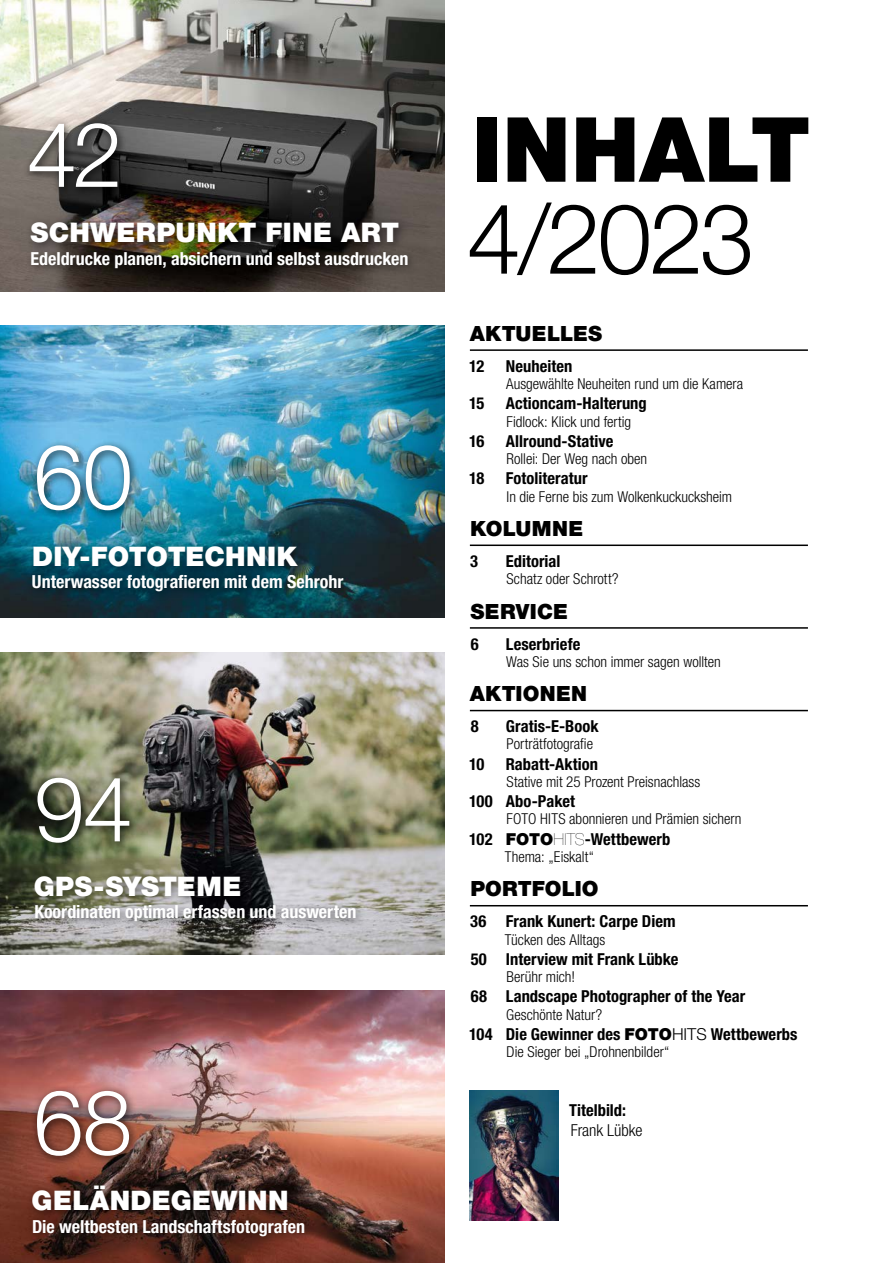
<style>
.page{position:relative;width:893px;height:1263px;background:#fff}
.page>*{position:absolute;margin:0;border:0;box-sizing:border-box;transform-origin:0 0}
.t1{font:97.5px "Helvetica Neue LT 45 Lt";color:#000}
.t2{font:90px "Helvetica Neue LT 45 Lt";letter-spacing:-.015em;color:#fff}
.t3{font:90px "Helvetica Neue LT 95 Blk";color:#000}
.t4{font:27px "Helvetica Neue LT 95 Blk";letter-spacing:.01em;color:#fff}
.t5{font:21px "Helvetica Neue LT 95 Blk";letter-spacing:.01em;color:#000}
.t6{font:18px "Helvetica Neue LT 77 Bd Cn";color:#fff}
.t7{font:16.5px "Helvetica Neue LT 77 Bd Cn";letter-spacing:.005em;color:#000}
.t8{font:16.5px "Helvetica Neue LT 47 Lt Cn";letter-spacing:-.005em;color:#000}
.t9{font:15px "Helvetica Neue LT 47 Lt Cn";color:#000}
.s1{font-family:"Helvetica Neue LT 95 Blk"}
.s2{font-family:"Helvetica Neue LT 25 Ult Lt"}
.s3{font-family:"Helvetica Neue LT 45 Lt"}
</style>
<div class="page">
<hr style="left:470px;top:349px;width:338px;height:2px;background:#000">
<hr style="left:470px;top:544px;width:338px;height:2px;background:#000">
<hr style="left:470px;top:627px;width:338px;height:2px;background:#000">
<hr style="left:470px;top:710px;width:338px;height:1px;background:#000">
<hr style="left:470px;top:905px;width:338px;height:1px;background:#000">
<img style="left:0;top:0;width:444px;height:292px">
<img style="left:0;top:652px;width:444px;height:303px">
<img style="left:470px;top:1091px;width:88px;height:130px">
<img style="left:0;top:990px;width:444px;height:273px">
<div style="left:31px;top:771px;width:109px;height:82px;background:#000;opacity:.75"></div>
<div style="left:29px;top:870px;width:337px;height:62px;background:#000;opacity:.5"></div>
<div style="left:31px;top:1084px;width:109px;height:82px;background:#000;opacity:.75"></div>
<div style="left:26px;top:1179px;width:289px;height:67px;background:#000;opacity:.5"></div>
<img style="left:0;top:326px;width:444px;height:291px">
<div style="left:31px;top:439px;width:109px;height:82px;background:#000;opacity:.75"></div>
<div style="left:26px;top:540px;width:327px;height:62px;background:#000;opacity:.5"></div>
<div style="left:24px;top:117px;width:104px;height:80px;background:#000;opacity:.75"></div>
<div style="left:25px;top:217px;width:393px;height:61px;background:#000;opacity:.5"></div>
<h2 class="t2" style="left:27px;top:100px;width:97px">42</h2>
<h3 class="t4" style="left:31px;top:217px;width:370px">SCHWERPUNKT FINE ART</h3>
<p class="t6" style="left:30px;top:248px;width:379px">Edeldrucke planen, absichern und selbst ausdrucken</p>
<h2 class="t2" style="left:33px;top:422px;width:101px">60</h2>
<h3 class="t4" style="left:32px;top:540px;width:267px">DIY-FOTOTECHNIK</h3>
<p class="t6" style="left:32px;top:571px;width:313px">Unterwasser fotografieren mit dem Sehrohr</p>
<h2 class="t2" style="left:34px;top:754px;width:100px">94</h2>
<h3 class="t4" style="left:34px;top:870px;width:209px">GPS-SYSTEME</h3>
<p class="t6" style="left:34px;top:901px;width:324px">Koordinaten optimal erfassen und auswerten</p>
<h2 class="t2" style="left:33px;top:1067px;width:100px">68</h2>
<h3 class="t4" style="left:32px;top:1184px;width:258px">GELÄNDEGEWINN</h3>
<p class="t6" style="left:32px;top:1215px;width:275px">Die weltbesten Landschaftsfotografen</p>
<h2 class="t3" style="left:472px;top:95px;width:340px">INHALT</h2>
<h1 class="t1" style="left:467px;top:179px;width:289px">4/2023</h1>
<h3 class="t5" style="left:470px;top:321px;width:134px">AKTUELLES</h3>
<p class="t7" style="left:469px;top:356px;width:17px">12</p>
<p class="t7" style="left:506px;top:356px;width:68px">Neuheiten</p>
<p class="t9" style="left:506px;top:375px;width:239px">Ausgewählte Neuheiten rund um die Kamera</p>
<p class="t7" style="left:469px;top:393px;width:17px">15</p>
<p class="t7" style="left:506px;top:393px;width:142px">Actioncam-Halterung</p>
<p class="t9" style="left:507px;top:412px;width:126px">Fidlock: Klick und fertig</p>
<p class="t7" style="left:469px;top:431px;width:17px">16</p>
<p class="t7" style="left:506px;top:431px;width:109px">Allround-Stative</p>
<p class="t9" style="left:507px;top:450px;width:142px">Rollei: Der Weg nach oben</p>
<p class="t7" style="left:469px;top:468px;width:17px">18</p>
<p class="t7" style="left:506px;top:468px;width:83px">Fotoliteratur</p>
<p class="t9" style="left:506px;top:487px;width:227px">In die Ferne bis zum Wolkenkuckucksheim</p>
<h3 class="t5" style="left:470px;top:516px;width:114px">KOLUMNE</h3>
<p class="t7" style="left:470px;top:551px;width:9px">3</p>
<p class="t7" style="left:506px;top:551px;width:56px">Editorial</p>
<p class="t9" style="left:506px;top:570px;width:113px">Schatz oder Schrott?</p>
<h3 class="t5" style="left:470px;top:598px;width:99px">SERVICE</h3>
<p class="t7" style="left:471px;top:634px;width:9px">6</p>
<p class="t7" style="left:506px;top:634px;width:76px">Leserbriefe</p>
<p class="t9" style="left:506px;top:653px;width:216px">Was Sie uns schon immer sagen wollten</p>
<h3 class="t5" style="left:470px;top:681px;width:119px">AKTIONEN</h3>
<p class="t7" style="left:471px;top:716px;width:9px">8</p>
<p class="t7" style="left:506px;top:716px;width:94px">Gratis-E-Book</p>
<p class="t9" style="left:507px;top:735px;width:88px">Porträtfotografie</p>
<p class="t7" style="left:469px;top:754px;width:17px">10</p>
<p class="t7" style="left:506px;top:754px;width:94px">Rabatt-Aktion</p>
<p class="t9" style="left:506px;top:773px;width:195px">Stative mit 25 Prozent Preisnachlass</p>
<p class="t7" style="left:469px;top:791px;width:107px">100 Abo-Paket</p>
<p class="t9" style="left:507px;top:810px;width:236px">FOTO HITS abonnieren und Prämien sichern</p>
<p class="t7" style="left:469px;top:829px;width:203px">102 <span class="s1">FOTO</span><span class="s2">HITS</span>-Wettbewerb</p>
<p class="t9" style="left:505px;top:848px;width:91px">Thema: „Eiskalt“</p>
<h3 class="t5" style="left:470px;top:876px;width:130px">PORTFOLIO</h3>
<p class="t7" style="left:470px;top:911px;width:207px">36 Frank Kunert: Carpe Diem</p>
<p class="t9" style="left:505px;top:930px;width:102px">Tücken des Alltags</p>
<p class="t7" style="left:471px;top:949px;width:209px">50 Interview mit Frank Lübke</p>
<p class="t9" style="left:507px;top:968px;width:70px">Berühr mich!</p>
<p class="t7" style="left:471px;top:986px;width:276px">68 Landscape Photographer of the Year</p>
<p class="t9" style="left:506px;top:1005px;width:97px">Geschönte Natur?</p>
<p class="t7" style="left:469px;top:1024px;width:330px">104 Die Gewinner des <span class="s1">FOTO</span><span class="s3">HITS</span> Wettbewerbs</p>
<p class="t9" style="left:507px;top:1043px;width:164px">Die Sieger bei „Drohnenbilder“</p>
<p class="t7" style="left:569px;top:1100px;width:58px">Titelbild:</p>
<p class="t8" style="left:571px;top:1120px;width:73px">Frank Lübke</p>
</div>
